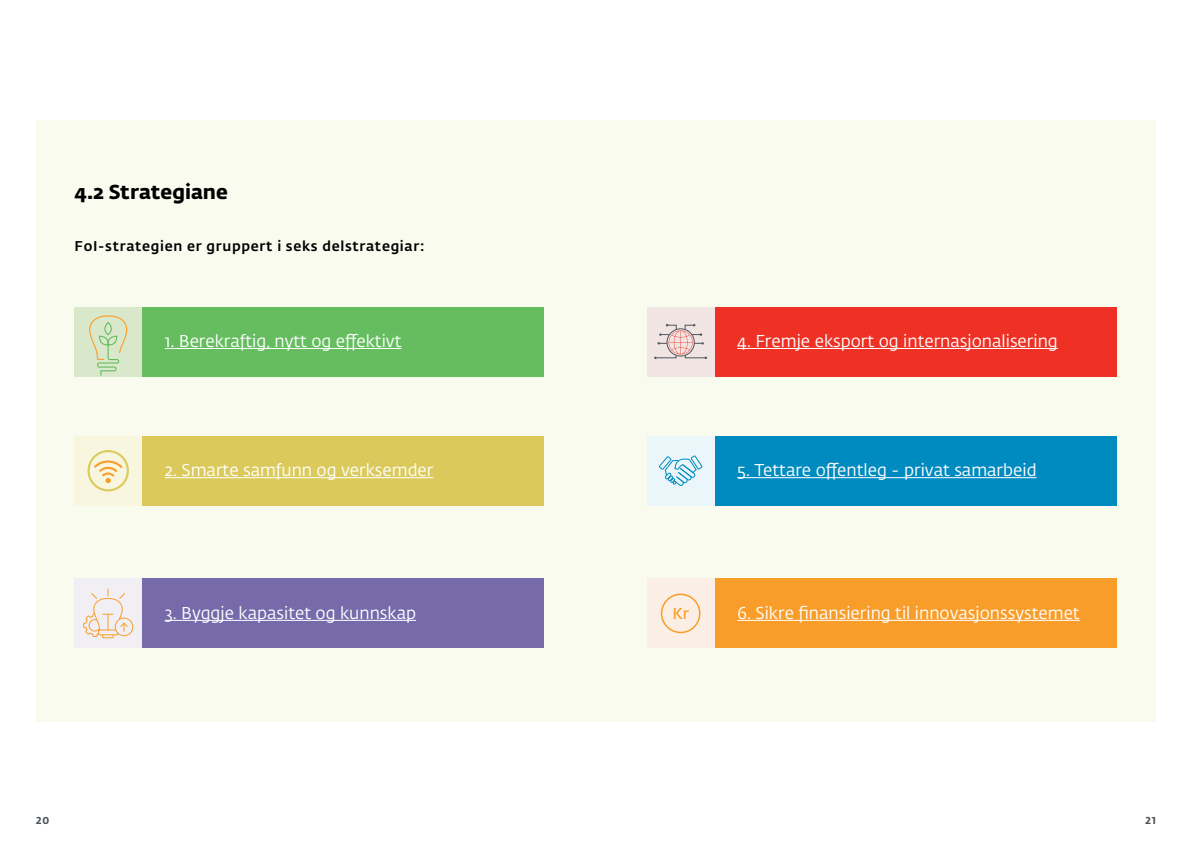
<style>
.page{position:relative;width:1191px;height:842px;background:#fff}
.page>*{position:absolute;margin:0;border:0;box-sizing:border-box;transform-origin:0 0}
.t1{font:700 20px "Fedra Sans Std";color:#000101}
.t2{font:17px "Fedra Sans Std";color:#fff}
.t3{font:600 15.7px "Fedra Sans Std";color:#f99d2a}
.t4{font:500 14px "Fedra Sans Std";letter-spacing:.05em;color:#000101}
.t5{font:700 10px "Fedra Sans Std";color:#4d555b}
</style>
<div class="page">
<div style="left:37px;top:120px;width:1118px;height:602px;background:#f8fbee"></div>
<div style="left:142px;top:307px;width:402px;height:69px;background:#65bd60"></div>
<div style="left:142px;top:436px;width:402px;height:69px;background:#dbca5b"></div>
<div style="left:142px;top:579px;width:402px;height:69px;background:#766aab"></div>
<div style="left:714px;top:307px;width:402px;height:69px;background:#ee3124"></div>
<div style="left:714px;top:436px;width:402px;height:69px;background:#008bc0"></div>
<div style="left:714px;top:579px;width:402px;height:69px;background:#f99d2a"></div>
<div style="left:75px;top:307px;width:67px;height:69px;background:#d9e8cb"></div>
<div style="left:75px;top:436px;width:67px;height:69px;background:#f9f6df"></div>
<div style="left:75px;top:579px;width:67px;height:69px;background:#f1eff4"></div>
<div style="left:647px;top:307px;width:67px;height:69px;background:#f1e5e4"></div>
<div style="left:647px;top:436px;width:67px;height:69px;background:#eaf6fa"></div>
<div style="left:647px;top:579px;width:67px;height:69px;background:#fbefe5"></div>
<hr style="left:165px;top:348px;width:236px;height:1px;background:#fff">
<svg style="left:89px;top:315px;width:38px;height:61px"></svg>
<hr style="left:165px;top:477px;width:268px;height:1px;background:#fff">
<svg style="left:92px;top:459px;width:33px;height:24px"></svg>
<div style="left:87px;top:450px;width:42px;height:41px;border:2px solid #dbca5b;border-radius:50%"></div>
<hr style="left:165px;top:620px;width:251px;height:1px;background:#fff">
<div style="left:115px;top:618px;width:18px;height:18px;border:1px solid #f99d2a;border-radius:50%"></div>
<svg style="left:83px;top:589px;width:46px;height:49px"></svg>
<hr style="left:737px;top:348px;width:320px;height:1px;background:#fff">
<svg style="left:654px;top:324px;width:53px;height:35px"></svg>
<hr style="left:737px;top:477px;width:299px;height:1px;background:#fff">
<svg style="left:659px;top:456px;width:43px;height:30px"></svg>
<hr style="left:737px;top:620px;width:342px;height:1px;background:#fff">
<div style="left:661px;top:593px;width:39px;height:40px;border:2px solid #f99d2a;border-radius:50%"></div>
<p class="t1" style="left:75px;top:179px;width:155px">4.2 Strategiane</p>
<p class="t4" style="left:75px;top:237px;width:351px">FoI-strategien er gruppert i seks delstrategiar:</p>
<p class="t2" style="left:165px;top:331px;width:238px">1. Berekraftig, nytt og effektivt</p>
<p class="t2" style="left:737px;top:331px;width:322px">4. Fremje eksport og internasjonalisering</p>
<p class="t2" style="left:165px;top:460px;width:270px">2. Smarte samfunn og verksemder</p>
<p class="t2" style="left:737px;top:460px;width:301px">5. Tettare offentleg - privat samarbeid</p>
<p class="t2" style="left:165px;top:602px;width:253px">3. Byggje kapasitet og kunnskap</p>
<p class="t3" style="left:672px;top:604px;width:18px">Kr</p>
<p class="t2" style="left:737px;top:602px;width:344px">6. Sikre finansiering til innovasjonssystemet</p>
<p class="t5" style="left:36px;top:814px;width:15px">20</p>
<p class="t5" style="left:1145px;top:814px;width:12px">21</p>
</div>
